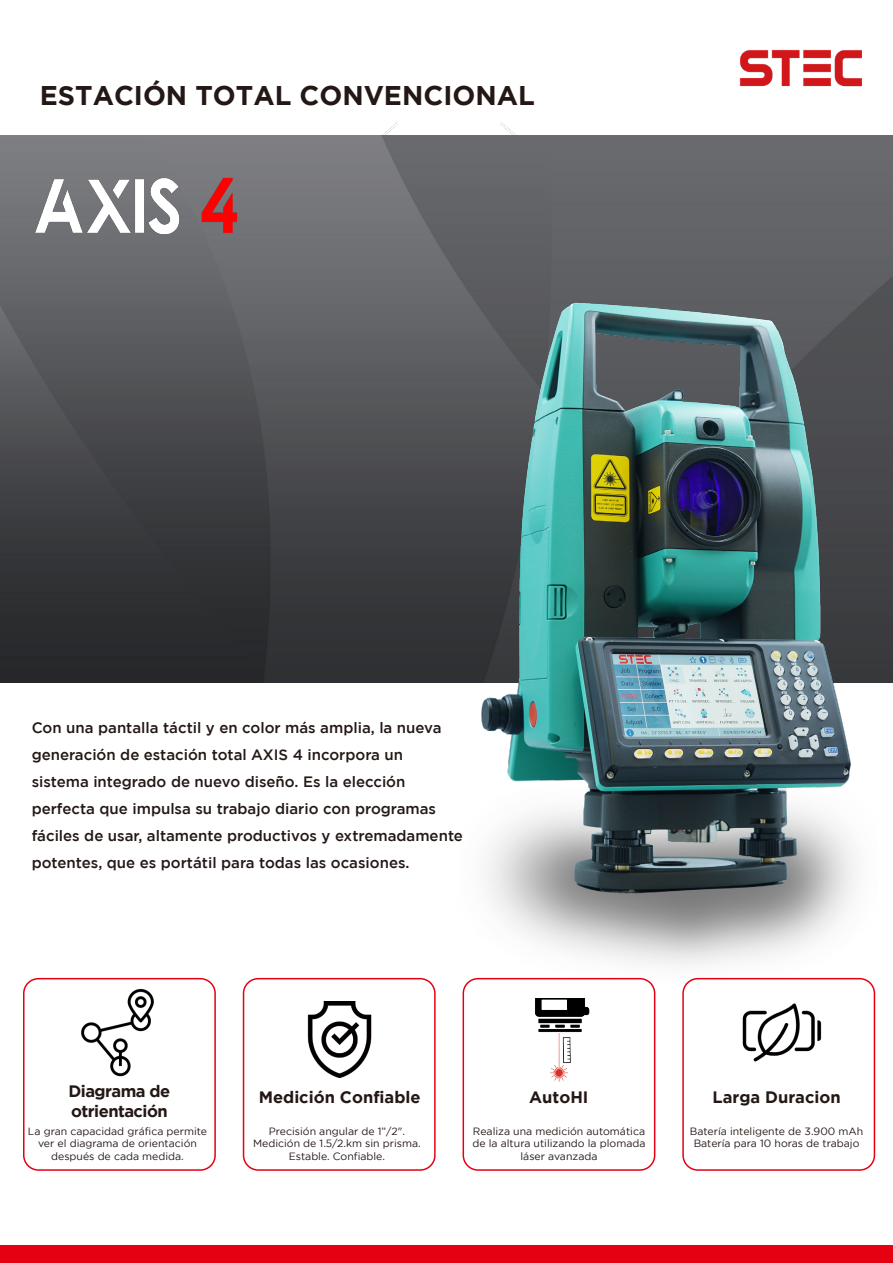
<style>
.page{position:relative;width:893px;height:1263px;background:#fff}
.page>*{position:absolute;margin:0;border:0;box-sizing:border-box;transform-origin:0 0}
.t1{font:700 27px "Gotham";color:#231815}
.t2{font:700 16.5px "Gotham";color:#231815}
.t3{font:700 16.5px/19.8px "Gotham";letter-spacing:-.03em;color:#231815}
.t4{font:500 15px/27px "Gotham";color:#231815}
.t5{font:10.5px/12.6px "Gotham";color:#231815;text-align:center}
</style>
<div class="page">
<div style="left:0;top:1245px;width:892px;height:18px;background:#e50012"></div>
<div style="left:23px;top:978px;width:193px;height:193px;border:2px solid #e50012;border-radius:15px"></div>
<img style="left:739px;top:49px;width:123px;height:38px">
<img style="left:382px;top:121px;width:16px;height:15px">
<img style="left:501px;top:122px;width:15px;height:14px">
<img style="left:0;top:136px;width:893px;height:546px">
<div style="left:243px;top:978px;width:193px;height:193px;border:2px solid #e50012;border-radius:15px"></div>
<img style="left:307px;top:1001px;width:65px;height:77px">
<div style="left:463px;top:978px;width:192px;height:193px;border:2px solid #e50012;border-radius:15px"></div>
<div style="left:682px;top:978px;width:193px;height:193px;border:2px solid #e50012;border-radius:15px"></div>
<img style="left:742px;top:1003px;width:80px;height:59px">
<img style="left:535px;top:999px;width:54px;height:83px">
<img style="left:81px;top:988px;width:73px;height:89px">
<img style="left:31px;top:144px;width:211px;height:124px">
<img style="left:459px;top:291px;width:418px;height:702px">
<h1 class="t1" style="left:40px;top:80px;width:496px">ESTACIÓN TOTAL CONVENCIONAL</h1>
<p class="t4" style="left:32px;top:714px;width:433px">Con una pantalla táctil y en color más amplia, la nueva generación de estación total AXIS 4 incorpora un sistema integrado de nuevo diseño. Es la elección perfecta que impulsa su trabajo diario con programas fáciles de usar, altamente productivos y extremadamente potentes, que es portátil para todas las ocasiones.</p>
<h2 class="t3" style="left:69px;top:1081px;width:103px">Diagrama de otrientación</h2>
<p class="t5" style="left:28px;top:1124px;width:181px">La gran capacidad gráfica permite ver el diagrama de orientación después de cada medida.</p>
<h2 class="t2" style="left:259px;top:1088px;width:163px">Medición Confiable</h2>
<p class="t5" style="left:253px;top:1124px;width:169px">Precisión angular de 1”/2".<br>Medición de 1.5/2.km sin prisma.<br>Estable. Confiable.</p>
<h2 class="t2" style="left:529px;top:1088px;width:61px">AutoHI</h2>
<p class="t5" style="left:472px;top:1124px;width:175px">Realiza una medición automática de la altura utilizando la plomada láser avanzada</p>
<h2 class="t2" style="left:712px;top:1088px;width:130px">Larga Duracion</h2>
<p class="t5" style="left:690px;top:1124px;width:175px">Batería inteligente de 3.900 mAh<br>Batería para 10 horas de trabajo</p>
</div>
